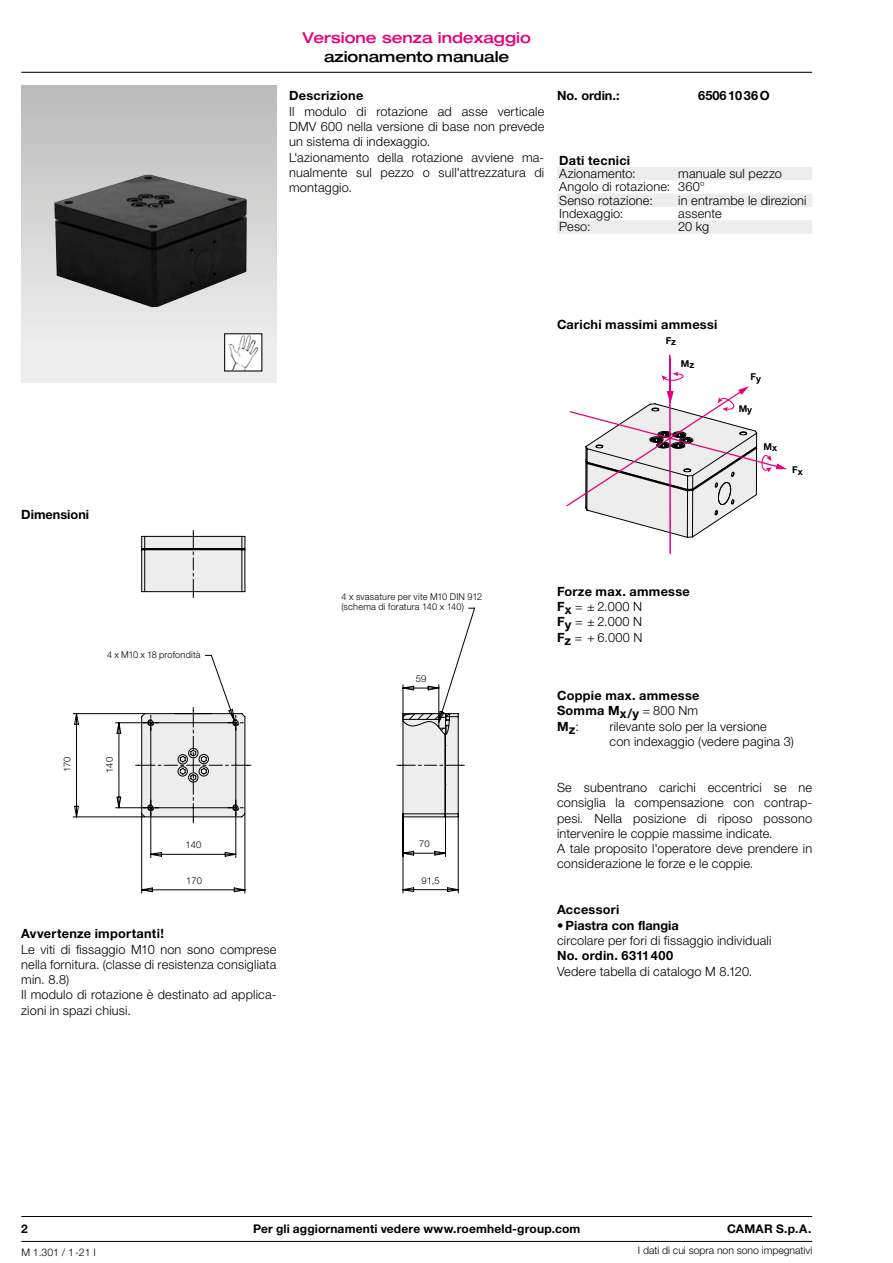
<style>
.page{position:relative;width:893px;height:1263px;background:#fff}
.page>*{position:absolute;margin:0;border:0;box-sizing:border-box;transform-origin:0 0}
.t1{font:500 expanded 15px "Helvetica Neue LT Pro";color:#e6007d}
.t2{font:500 expanded 15px "Helvetica Neue LT Pro";color:#000}
.t3{font:300 12.75px/15.3px "Helvetica Neue LT Pro";letter-spacing:.01em;color:#000}
.t4{font:700 12.75px/15.3px "Helvetica Neue LT Pro";letter-spacing:.02em;color:#000}
.t5{font:700 12.75px "Helvetica Neue LT Pro";color:#000}
.t6{font:700 12px "Helvetica Neue LT Pro";letter-spacing:.015em;color:#000}
.t7{font:300 10.5px "Helvetica Neue LT Pro";letter-spacing:-.005em;color:#000}
.t8{font:300 9.45px/10.5px "Helvetica Neue LT Pro";letter-spacing:.02em;color:#000}
.t9{font:300 9.45px "Helvetica Neue";color:#000}
.t10{font:700 9.45px "Helvetica Neue";color:#000}
.s1{font-weight:700}
.s2{font-weight:300}
</style>
<div class="page">
<hr style="left:21px;top:72px;width:791px;height:1px;background:#000">
<svg style="left:73px;top:530px;width:402px;height:363px"></svg>
<svg style="left:140px;top:535px;width:319px;height:283px"></svg>
<div style="left:21px;top:85px;width:255px;height:298px;background:linear-gradient(to bottom,#bcbcbc,#f1f1f1)"></div>
<img style="left:54px;top:175px;width:193px;height:132px">
<img style="left:226px;top:335px;width:34px;height:34px">
<hr style="left:669px;top:358px;width:2px;height:196px;background:#e6007d">
<hr style="left:669px;top:355px;width:2px;height:38px;background:#e6007d">
<svg style="left:566px;top:372px;width:221px;height:166px"></svg>
<svg style="left:557px;top:167px;width:255px;height:67px"></svg>
<hr style="left:21px;top:1241px;width:791px;height:1px;background:#000">
<hr style="left:21px;top:1216px;width:791px;height:1px;background:#000">
<p class="t1" style="left:303px;top:28px;width:230px">Versione senza indexaggio</p>
<p class="t2" style="left:324px;top:47px;width:187px">azionamento manuale</p>
<p class="t4" style="left:289px;top:88px;width:76px">Descrizione</p>
<p class="t3" style="left:289px;top:103px;width:257px">Il modulo di rotazione ad asse verticale DMV 600 nella versione di base non prevede un sistema di indexaggio.<br>L'azionamento della rotazione avviene ma&shy;nualmente sul pezzo o sull'attrezzatura di montaggio.</p>
<p class="t4" style="left:557px;top:88px;width:64px">No. ordin.:</p>
<p class="t5" style="left:698px;top:88px;width:73px">65061036O</p>
<p class="t4" style="left:559px;top:152px;width:73px">Dati tecnici</p>
<p class="t3" style="left:559px;top:166px;width:78px">Azionamento:</p>
<p class="t3" style="left:559px;top:167px;width:224px;line-height:13.4px;text-indent:119px">manuale sul pezzo<br>Angolo di rotazione: 360°<br>Senso rotazione:</p>
<p class="t3" style="left:678px;top:192px;width:130px">in entrambe le direzioni</p>
<p class="t3" style="left:559px;top:206px;width:66px">Indexaggio:</p>
<p class="t3" style="left:678px;top:206px;width:45px">assente</p>
<p class="t3" style="left:559px;top:219px;width:33px">Peso:</p>
<p class="t3" style="left:678px;top:219px;width:32px">20 kg</p>
<p class="t5" style="left:21px;top:506px;width:69px">Dimensioni</p>
<p class="t8" style="left:107px;top:649px;width:95px">4 x M10 x 18 profondità</p>
<p class="t9" style="left:61px;top:772px;width:17px;rotate:-90deg">170</p>
<p class="t9" style="left:104px;top:773px;width:17px;rotate:-90deg">140</p>
<p class="t9" style="left:186px;top:839px;width:17px">140</p>
<p class="t9" style="left:186px;top:874px;width:17px">170</p>
<p class="t4" style="left:21px;top:926px;width:144px">Avvertenze importanti!</p>
<p class="t3" style="left:21px;top:941px;width:257px">Le viti di fissaggio M10 non sono comprese nella fornitura. (classe di resistenza consigliata min. 8.8)<br>Il modulo di rotazione è destinato ad applica&shy;zioni in spazi chiusi.</p>
<p class="t8" style="left:341px;top:591px;width:142px">4 x svasature per vite M10 DIN 912 (schema di foratura 140 x 140)</p>
<p class="t9" style="left:416px;top:673px;width:12px">59</p>
<p class="t9" style="left:419px;top:838px;width:12px">70</p>
<p class="t9" style="left:421px;top:874px;width:20px">91,5</p>
<p class="t4" style="left:557px;top:317px;width:162px">Carichi massimi ammessi</p>
<p class="t10" style="left:666px;top:335px;width:12px">Fz</p>
<p class="t10" style="left:681px;top:358px;width:15px">Mz</p>
<p class="t3" style="left:557px;top:583px;width:134px"><span class="s1">Forze max. ammesse<br>Fx</span> = ± 2.000 N<br><span class="s1">Fy</span> = ± 2.000 N<br><span class="s1">Fz</span> = + 6.000 N</p>
<p class="t10" style="left:750px;top:372px;width:12px">Fy</p>
<p class="t10" style="left:739px;top:403px;width:15px">My</p>
<p class="t10" style="left:764px;top:441px;width:15px">Mx</p>
<p class="t10" style="left:792px;top:465px;width:12px">Fx</p>
<p class="t4" style="left:557px;top:688px;width:144px">Coppie max. ammesse<br>Somma Mx/y <span class="s2">= 800 Nm</span></p>
<p class="t4" style="left:557px;top:720px;width:23px">Mz<span class="s2">:</span></p>
<p class="t3" style="left:610px;top:718px;width:186px">rilevante solo per la versione<br>con indexaggio (vedere pagina 3)</p>
<p class="t3" style="left:557px;top:779px;width:257px">Se subentrano carichi eccentrici se ne consiglia la compensazione con contrap&shy;pesi. Nella posizione di riposo possono intervenire le coppie massime indicate.<br>A tale proposito l'operatore deve prendere in considerazione le forze e le coppie.</p>
<p class="t4" style="left:557px;top:902px;width:64px">Accessori</p>
<p class="t3" style="left:557px;top:917px;width:216px">• <span class="s1">Piastra con flangia<br></span>circolare per fori di fissaggio individuali</p>
<p class="t4" style="left:557px;top:948px;width:118px">No. ordin. 6311400</p>
<p class="t3" style="left:557px;top:963px;width:197px">Vedere tabella di catalogo M 8.120.</p>
<p class="t6" style="left:21px;top:1221px;width:8px">2</p>
<p class="t6" style="left:253px;top:1221px;width:329px">Per gli aggiornamenti vedere www.roemheld-group.com</p>
<p class="t6" style="left:727px;top:1221px;width:86px">CAMAR S.p.A.</p>
<p class="t7" style="left:21px;top:1246px;width:76px">M 1.301 / 1 -21 I</p>
<p class="t7" style="left:638px;top:1243px;width:176px">I dati di cui sopra non sono impegnativi</p>
</div>
